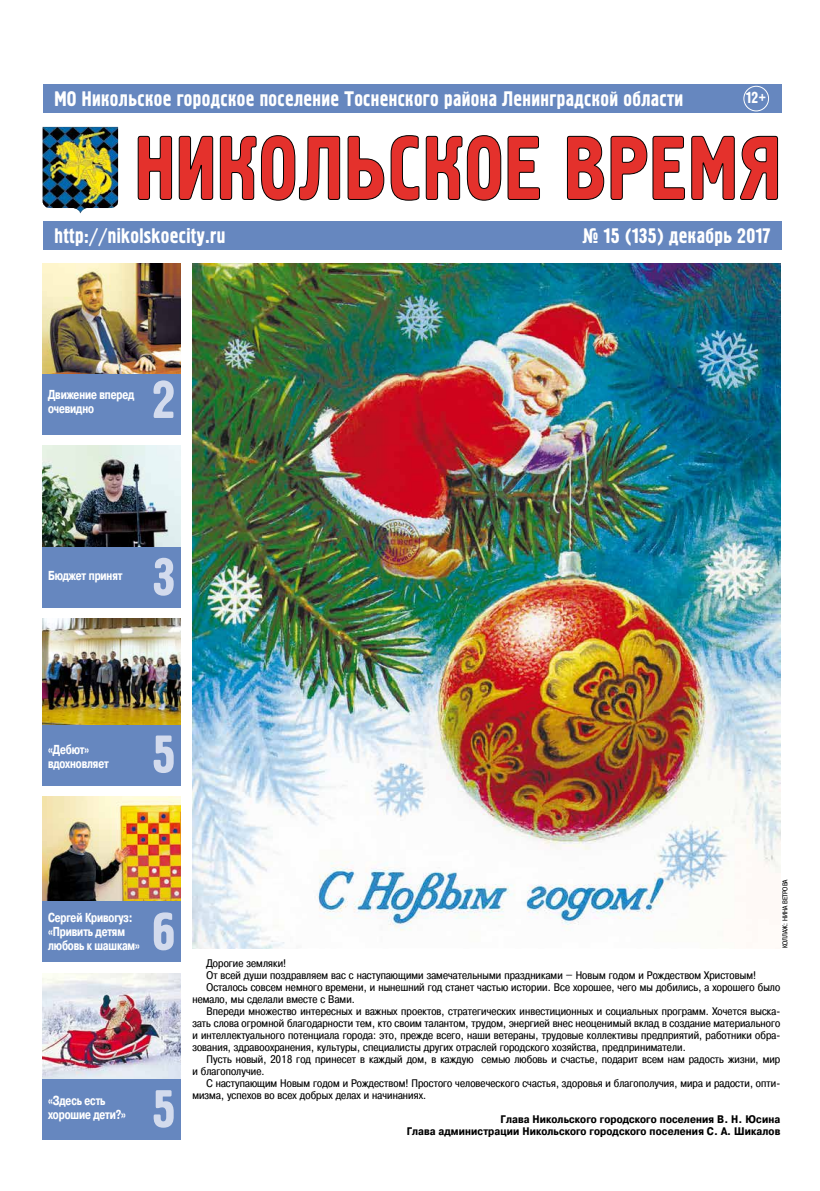
<style>
.page{position:relative;width:820px;height:1191px;background:#fff}
.page>*{position:absolute;margin:0;border:0;box-sizing:border-box;transform-origin:0 0}
.t1{font:53px "Hermes C";color:#d3dbed;scale:.95 1}
.t2{font:21px "Hermes C";letter-spacing:.02em;color:#fff;scale:.91 1}
.t3{font:16px "Hermes C";color:#fff;scale:.91 1}
.t4{font:700 13px/14px "Pragmatica Cond C";letter-spacing:-.01em;color:#fff;scale:.9 1}
.t5{font:11px "Pragmatica Cond C";letter-spacing:.01em;color:#000;scale:1.08 1}
.t6{font:700 11px/12px "Pragmatica Cond C";letter-spacing:.01em;color:#000;text-align:right;scale:1.08 1}
.t7{font:7px "Pragmatica Cond C";color:#000;scale:1.05 1}
</style>
<div class="page">
<img style="left:43px;top:973px;width:138px;height:106px">
<img style="left:43px;top:796px;width:138px;height:105px">
<img style="left:43px;top:619px;width:138px;height:106px">
<img style="left:43px;top:264px;width:138px;height:110px">
<img style="left:43px;top:445px;width:138px;height:102px">
<div style="left:43px;top:1079px;width:138px;height:60px;background:#6687bf"></div>
<div style="left:43px;top:725px;width:138px;height:60px;background:#6687bf"></div>
<div style="left:43px;top:547px;width:138px;height:60px;background:#6687bf"></div>
<div style="left:43px;top:374px;width:138px;height:61px;background:#6687bf"></div>
<div style="left:43px;top:84px;width:738px;height:28px;background:#6687bf"></div>
<div style="left:43px;top:221px;width:738px;height:29px;background:#6687bf"></div>
<div style="left:743px;top:86px;width:25px;height:25px;border:1px solid #fff;border-radius:50%"></div>
<img style="left:43px;top:127px;width:75px;height:86px">
<svg style="left:137px;top:135px;width:641px;height:66px"></svg>
<img style="left:192px;top:263px;width:588px;height:685px">
<div style="left:43px;top:901px;width:138px;height:60px;background:#6687bf"></div>
<h2 class="t2" style="left:54px;top:87px;width:692px">МО Никольское городское поселение Тосненского района Ленинградской области</h2>
<h3 class="t3" style="left:746px;top:89px;width:23px">12+</h3>
<h2 class="t2" style="left:54px;top:224px;width:189px">http://nikolskoecity.ru</h2>
<h2 class="t2" style="left:582px;top:224px;width:208px">№ 15 (135) декабрь 2017</h2>
<p class="t4" style="left:48px;top:387px;width:97px">Движение вперед очевидно</p>
<h1 class="t1" style="left:152px;top:370px;width:26px">2</h1>
<p class="t4" style="left:48px;top:568px;width:84px">Бюджет принят</p>
<h1 class="t1" style="left:152px;top:547px;width:26px">3</h1>
<p class="t4" style="left:48px;top:742px;width:69px">«Дебют» вдохновляет</p>
<h1 class="t1" style="left:152px;top:724px;width:26px">5</h1>
<p class="t4" style="left:48px;top:910px;width:104px">Сергей Кривогуз: «Привить детям любовь к шашкам»</p>
<h1 class="t1" style="left:152px;top:902px;width:26px">6</h1>
<p class="t4" style="left:48px;top:1094px;width:88px">«Здесь есть хорошие дети?»</p>
<h1 class="t1" style="left:152px;top:1079px;width:26px">5</h1>
<p class="t7" style="left:780px;top:948px;width:68px;rotate:-90deg">КОЛЛАЖ: НИНА ВЕТРОВА</p>
<p class="t5" style="left:206px;top:957px;width:75px">Дорогие земляки!</p>
<p class="t5" style="left:206px;top:969px;width:510px">От всей души поздравляем вас с наступающими замечательными праздниками – Новым годом и Рождеством Христовым!</p>
<p class="t5" style="left:206px;top:981px;width:532px">Осталось совсем немного времени, и нынешний год станет частью истории. Все хорошее, чего мы добились, а хорошего было</p>
<p class="t5" style="left:192px;top:993px;width:152px">немало, мы сделали вместе c Вами.</p>
<p class="t5" style="left:206px;top:1005px;width:532px">Впереди множество интересных и важных проектов, стратегических инвестиционных и социальных программ. Хочется выска-</p>
<p class="t5" style="left:192px;top:1017px;width:545px">зать слова огромной благодарности тем, кто своим талантом, трудом, энергией внес неоценимый вклад в создание материального</p>
<p class="t5" style="left:192px;top:1029px;width:545px">и интеллектуального потенциала города: это, прежде всего, наши ветераны, трудовые коллективы предприятий, работники обра-</p>
<p class="t5" style="left:192px;top:1041px;width:458px">зования, здравоохранения, культуры, специалисты других отраслей городского хозяйства, предприниматели.</p>
<p class="t5" style="left:206px;top:1053px;width:532px">Пусть новый, 2018 год принесет в каждый дом, в каждую семью любовь и счастье, подарит всем нам радость жизни, мир</p>
<p class="t5" style="left:192px;top:1065px;width:68px">и благополучие.</p>
<p class="t5" style="left:206px;top:1077px;width:532px">С наступающим Новым годом и Рождеством! Простого человеческого счастья, здоровья и благополучия, мира и радости, опти-</p>
<p class="t5" style="left:192px;top:1089px;width:218px">мизма, успехов во всех добрых делах и начинаниях.</p>
<p class="t6" style="left:406px;top:1113px;width:347px">Глава Никольского городского поселения В. Н. Юсина<br>Глава администрации Никольского городского поселения С. А. Шикалов</p>
</div>
